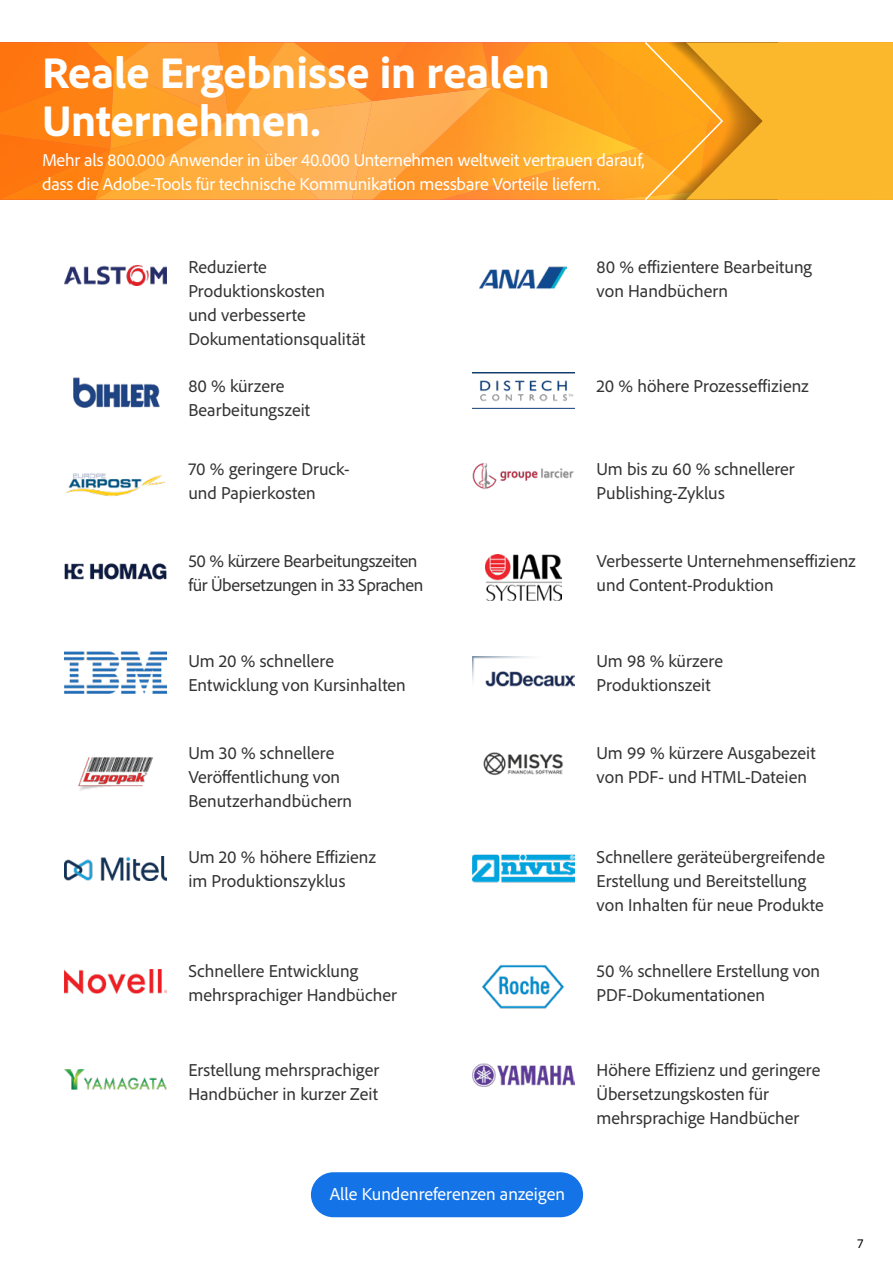
<style>
.page{position:relative;width:893px;height:1263px;background:#fff}
.page>*{position:absolute;margin:0;border:0;box-sizing:border-box;transform-origin:0 0}
.Heading_2{font:800 45px/48px "Adobe Clean";color:#fff}
.Body_12pt{font:18px/24px "Adobe Clean";color:#333}
.Body_12pt-2{font:18px/24px "Adobe Clean";letter-spacing:-.01em;color:#fff}
.Body_12pt-3{font:18px/24px "Adobe Clean";letter-spacing:-.02em;color:#333}
.Button{font:18px "Adobe Clean";color:#fff}
.t1{font:13.5px "Adobe Clean";color:#000}
</style>
<div class="page">
<svg style="left:0;top:42px;width:893px;height:158px;background:#fca02b"></svg>
<img style="left:472px;top:463px;width:102px;height:26px">
<img style="left:485px;top:554px;width:76px;height:46px">
<img style="left:472px;top:656px;width:102px;height:31px">
<img style="left:480px;top:266px;width:87px;height:23px">
<img style="left:472px;top:373px;width:102px;height:35px">
<img style="left:482px;top:964px;width:82px;height:45px">
<img style="left:483px;top:752px;width:81px;height:23px">
<img style="left:472px;top:854px;width:102px;height:29px">
<img style="left:472px;top:1063px;width:102px;height:24px">
<img style="left:65px;top:473px;width:101px;height:24px">
<img style="left:64px;top:563px;width:102px;height:17px">
<img style="left:64px;top:652px;width:102px;height:42px">
<img style="left:64px;top:265px;width:102px;height:20px">
<img style="left:73px;top:377px;width:87px;height:31px">
<img style="left:64px;top:970px;width:102px;height:23px">
<img style="left:78px;top:757px;width:75px;height:34px">
<img style="left:64px;top:856px;width:102px;height:24px">
<img style="left:64px;top:1069px;width:102px;height:20px">
<div style="left:311px;top:1172px;width:272px;height:45px;background:#1473e7;border-radius:22px"></div>
<p class="Heading_2" style="left:42px;top:47px;width:509px">Reale Ergebnisse in realen<br>Unternehmen.</p>
<p class="Body_12pt-2" style="left:42px;top:147px;width:604px">Mehr als 800.000 Anwender in über 40.000 Unternehmen weltweit vertrauen darauf, dass die Adobe-Tools für technische Kommunikation messbare Vorteile liefern.</p>
<p class="Body_12pt" style="left:188px;top:254px;width:178px">Reduzierte<br>Produktionskosten<br>und verbesserte<br>Dokumentationsqualität</p>
<p class="Body_12pt" style="left:188px;top:373px;width:123px">80 % kürzere<br>Bearbeitungszeit</p>
<p class="Body_12pt" style="left:188px;top:456px;width:163px">70 % geringere Druck&shy;und Papierkosten</p>
<p class="Body_12pt-3" style="left:188px;top:548px;width:237px">50 % kürzere Bearbeitungszeiten für Übersetzungen in 33 Sprachen</p>
<p class="Body_12pt" style="left:188px;top:649px;width:219px">Um 20 % schnellere<br>Entwicklung von Kursinhalten</p>
<p class="Body_12pt" style="left:188px;top:740px;width:165px">Um 30 % schnellere<br>Veröffentlichung von<br>Benutzerhandbüchern</p>
<p class="Body_12pt" style="left:188px;top:845px;width:189px">Um 20 % höhere Effizienz im Produktionszyklus</p>
<p class="Body_12pt" style="left:188px;top:958px;width:210px">Schnellere Entwicklung mehrsprachiger Handbücher</p>
<p class="Body_12pt" style="left:188px;top:1057px;width:192px">Erstellung mehrsprachiger<br>Handbücher in kurzer Zeit</p>
<p class="Button" style="left:330px;top:1182px;width:237px">Alle Kundenreferenzen anzeigen</p>
<p class="Body_12pt" style="left:597px;top:254px;width:217px">80 % effizientere Bearbeitung von Handbüchern</p>
<p class="Body_12pt" style="left:597px;top:373px;width:214px">20 % höhere Prozesseffizienz</p>
<p class="Body_12pt" style="left:597px;top:456px;width:200px">Um bis zu 60 % schnellerer<br>Publishing-Zyklus</p>
<p class="Body_12pt" style="left:597px;top:548px;width:261px">Verbesserte Unternehmenseffizienz und Content-Produktion</p>
<p class="Body_12pt" style="left:597px;top:649px;width:128px">Um 98 % kürzere<br>Produktionszeit</p>
<p class="Body_12pt" style="left:597px;top:740px;width:221px">Um 99 % kürzere Ausgabezeit von PDF- und HTML-Dateien</p>
<p class="Body_12pt" style="left:597px;top:845px;width:230px">Schnellere geräteübergreifende<br>Erstellung und Bereitstellung von Inhalten für neue Produkte</p>
<p class="Body_12pt" style="left:597px;top:958px;width:225px">50 % schnellere Erstellung von<br>PDF-Dokumentationen</p>
<p class="Body_12pt" style="left:597px;top:1057px;width:225px">Höhere Effizienz und geringere<br>Übersetzungskosten für mehrsprachige Handbücher</p>
<p class="t1" style="left:857px;top:1235px;width:7px">7</p>
</div>
